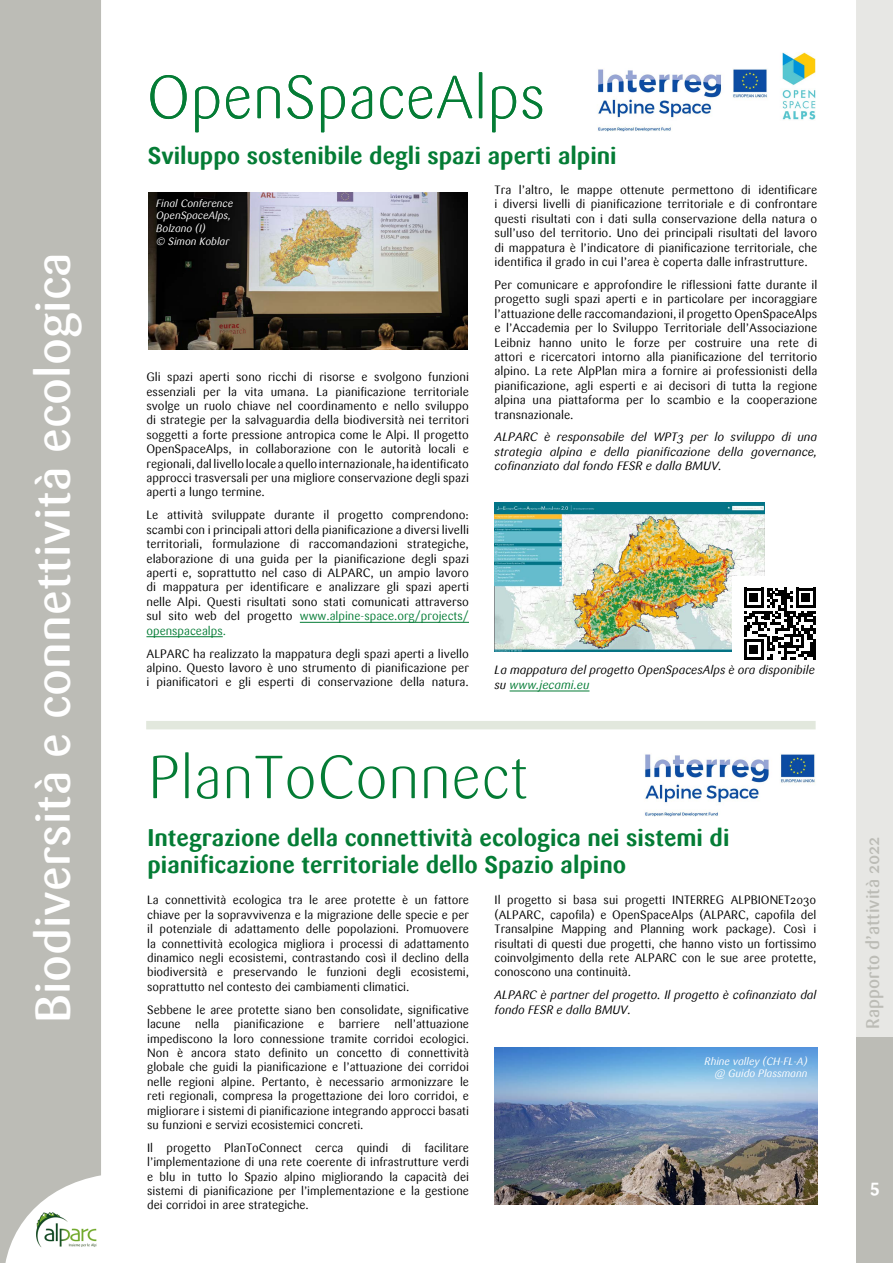
<style>
.page{position:relative;width:893px;height:1263px;background:#fff}
.page>*{position:absolute;margin:0;border:0;box-sizing:border-box;transform-origin:0 0}
.t1{font:300 60px "Sari";color:#047c35}
.t2{font:500 48px "Sari";color:#fff}
.t3{font:700 24px/27px "Sari";color:#047c35}
.t4{font:500 18px "Sari";color:#bcbcb6}
.t5{font:700 18px "Sari";color:#fff}
.t6{font:12px/14.4px "Sari";color:#000;text-align:justify}
.t7{font:italic 12px/14.4px "Sari";color:#000}
.t8{font:italic 10.5px/12.6px "Sari";color:#fff;text-align:right}
.s1{color:#047c35}
</style>
<div class="page">
<div style="left:146px;top:721px;width:670px;height:8px;background:#e2e8dd"></div>
<div style="left:0;top:0;width:101px;height:1263px;background:#bcbcb6"></div>
<svg style="left:3px;top:1175px;width:98px;height:88px"></svg>
<div style="left:856px;top:0;width:37px;height:1037px;background:#e7e7e4"></div>
<div style="left:856px;top:1037px;width:37px;height:226px;background:#bcbcb6"></div>
<div style="left:62px;top:1242px;width:36px;height:10px;background:#fff"></div>
<img style="left:598px;top:53px;width:217px;height:78px">
<img style="left:645px;top:754px;width:170px;height:62px">
<img style="left:495px;top:1047px;width:322px;height:157px">
<img style="left:495px;top:502px;width:269px;height:150px">
<img style="left:149px;top:192px;width:319px;height:157px">
<div style="left:732px;top:576px;width:95px;height:95px;background:#fff"></div>
<svg style="left:744px;top:588px;width:72px;height:72px"></svg>
<div style="left:156px;top:199px;width:80px;height:49px;background:#000"></div>
<img style="left:36px;top:1212px;width:60px;height:35px">
<hr style="left:300px;top:622px;width:169px;height:1px;background:#047c35">
<hr style="left:146px;top:636px;width:77px;height:1px;background:#047c35">
<hr style="left:510px;top:691px;width:79px;height:1px;background:#047c35">
<h2 class="t2" style="left:25px;top:1023px;width:773px;rotate:-90deg">Biodiversità e connettività ecologica</h2>
<h1 class="t1" style="left:146px;top:63px;width:401px">OpenSpaceAlps</h1>
<h3 class="t3" style="left:148px;top:142px;width:470px">Sviluppo sostenibile degli spazi aperti alpini</h3>
<p class="t8" style="left:156px;top:197px;width:78px;text-align:left">Final Conference<br>OpenSpaceAlps,<br>Bolzano (I)<br>© Simon Koblar</p>
<p class="t6" style="left:146px;top:370px;width:324px">Gli spazi aperti sono ricchi di risorse e svolgono funzioni essenziali per la vita umana. La pianificazione territoriale svolge un ruolo chiave nel coordinamento e nello sviluppo di strategie per la salvaguardia della biodiversità nei territori soggetti a forte pressione antropica come le Alpi. Il progetto OpenSpaceAlps, in collaborazione con le autorità locali e regionali, dal livello locale a quello internazionale, ha identificato approcci trasversali per una migliore conservazione degli spazi aperti a lungo termine.</p>
<p class="t6" style="left:146px;top:508px;width:324px">Le attività sviluppate durante il progetto comprendono: scambi con i principali attori della pianificazione a diversi livelli territoriali, formulazione di raccomandazioni strategiche, elaborazione di una guida per la pianificazione degli spazi aperti e, soprattutto nel caso di ALPARC, un ampio lavoro di mappatura per identificare e analizzare gli spazi aperti nelle Alpi. Questi risultati sono stati comunicati attraverso sul sito web del progetto <span class="s1">www.alpine-space.org/projects/ openspacealps.</span></p>
<p class="t6" style="left:146px;top:646px;width:324px">ALPARC ha realizzato la mappatura degli spazi aperti a livello alpino. Questo lavoro è uno strumento di pianificazione per i pianificatori e gli esperti di conservazione della natura.</p>
<p class="t6" style="left:495px;top:183px;width:324px">Tra l’altro, le mappe ottenute permettono di identificare i diversi livelli di pianificazione territoriale e di confrontare questi risultati con i dati sulla conservazione della natura o sull’uso del territorio. Uno dei principali risultati del lavoro di mappatura è l’indicatore di pianificazione territoriale, che identifica il grado in cui l’area è coperta dalle infrastrutture.</p>
<p class="t6" style="left:495px;top:278px;width:324px">Per comunicare e approfondire le riflessioni fatte durante il progetto sugli spazi aperti e in particolare per incoraggiare l’attuazione delle raccomandazioni, il progetto OpenSpaceAlps e l’Accademia per lo Sviluppo Territoriale dell’Associazione Leibniz hanno unito le forze per costruire una rete di attori e ricercatori intorno alla pianificazione del territorio alpino. La rete AlpPlan mira a fornire ai professionisti della pianificazione, agli esperti e ai decisori di tutta la regione alpina una piattaforma per lo scambio e la cooperazione transnazionale.</p>
<p class="t7" style="left:495px;top:430px;width:324px;text-align:justify">ALPARC è responsabile del WPT3 per lo sviluppo di una strategia alpina e della pianificazione della governance, cofinanziato dal fondo FESR e dalla BMUV.</p>
<p class="t7" style="left:495px;top:663px;width:322px">La mappatura del progetto OpenSpacesAlps è ora disponibile su <span class="s1">www.jecami.eu</span></p>
<h1 class="t1" style="left:148px;top:743px;width:382px">PlanToConnect</h1>
<h3 class="t3" style="left:147px;top:824px;width:583px">Integrazione della connettività ecologica nei sistemi di pianificazione territoriale dello Spazio alpino</h3>
<p class="t6" style="left:147px;top:893px;width:323px">La connettività ecologica tra le aree protette è un fattore chiave per la sopravvivenza e la migrazione delle specie e per il potenziale di adattamento delle popolazioni. Promuovere la connettività ecologica migliora i processi di adattamento dinamico negli ecosistemi, contrastando così il declino della biodiversità e preservando le funzioni degli ecosistemi, soprattutto nel contesto dei cambiamenti climatici.</p>
<p class="t6" style="left:147px;top:1002px;width:323px">Sebbene le aree protette siano ben consolidate, significative lacune nella pianificazione e barriere nell’attuazione impediscono la loro connessione tramite corridoi ecologici.<br>Non è ancora stato definito un concetto di connettività globale che guidi la pianificazione e l’attuazione dei corridoi nelle regioni alpine. Pertanto, è necessario armonizzare le reti regionali, compresa la progettazione dei loro corridoi, e migliorare i sistemi di pianificazione integrando approcci basati su funzioni e servizi ecosistemici concreti.</p>
<p class="t6" style="left:147px;top:1140px;width:323px">Il progetto PlanToConnect cerca quindi di facilitare l’implementazione di una rete coerente di infrastrutture verdi e blu in tutto lo Spazio alpino migliorando la capacità dei sistemi di pianificazione per l’implementazione e la gestione dei corridoi in aree strategiche.</p>
<p class="t6" style="left:495px;top:893px;width:323px">Il progetto si basa sui progetti INTERREG ALPBIONET2030 (ALPARC, capofila) e OpenSpaceAlps (ALPARC, capofila del Transalpine Mapping and Planning work package). Così i risultati di questi due progetti, che hanno visto un fortissimo coinvolgimento della rete ALPARC con le sue aree protette, conoscono una continuità.</p>
<p class="t7" style="left:495px;top:988px;width:323px">ALPARC è partner del progetto. Il progetto è cofinanziato dal fondo FESR e dalla BMUV.</p>
<p class="t8" style="left:705px;top:1055px;width:104px">Rhine valley (CH-FL-A) @ Guido Plassmann</p>
<h3 class="t4" style="left:862px;top:1029px;width:194px;rotate:-90deg">Rapporto d’attività 2022</h3>
<h3 class="t5" style="left:870px;top:1175px;width:11px">5</h3>
</div>
